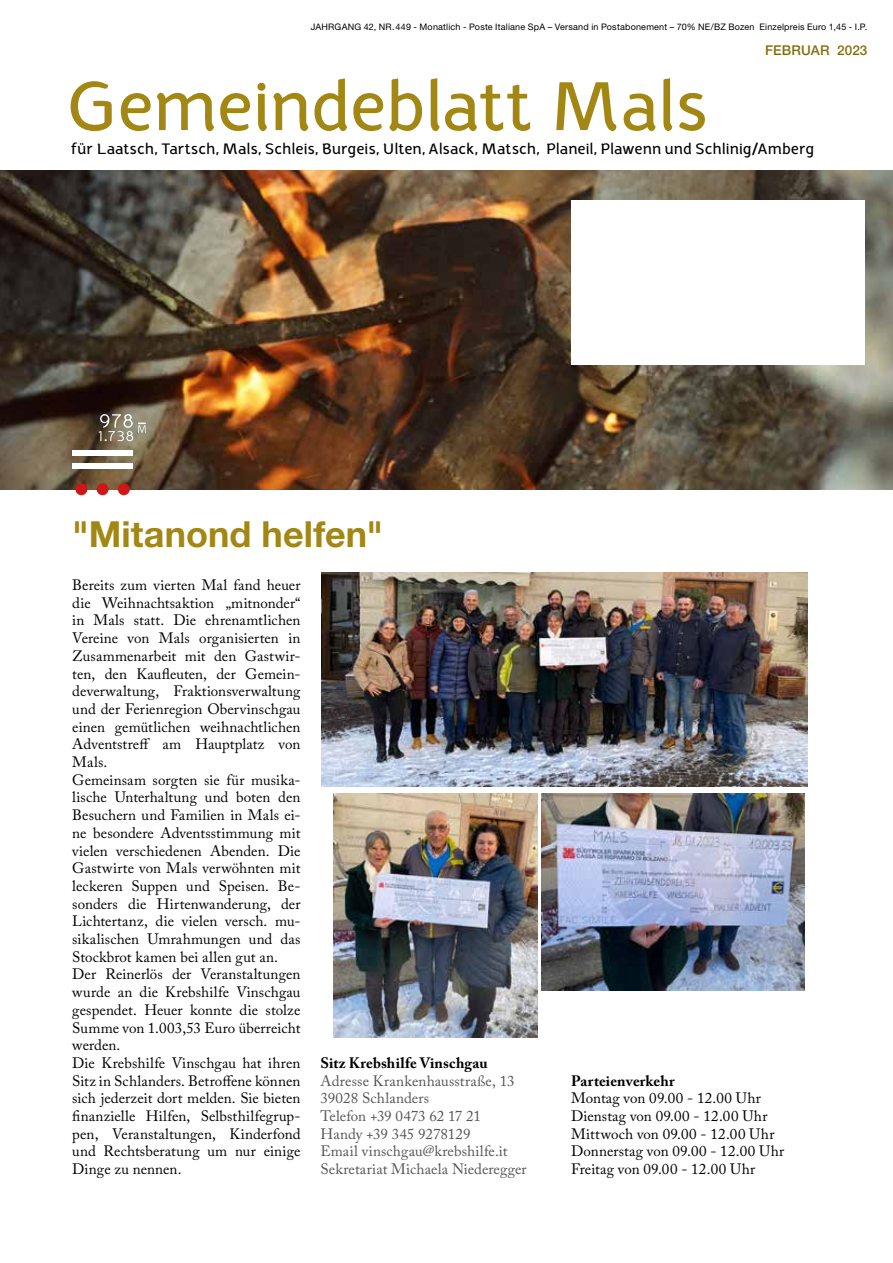
<style>
.page{position:relative;width:893px;height:1263px;background:#fff}
.page>*{position:absolute;margin:0;border:0;box-sizing:border-box;transform-origin:0 0}
.t1{font:700 75px "Halvorsen";letter-spacing:-.02em;color:#a38714}
.t2{font:700 36px "Helvetica Neue";letter-spacing:.005em;color:#a38714}
.t3{font:700 16.5px "Halvorsen";letter-spacing:-.01em;color:#000}
.t4{font:15px/17.7px "Adobe Caslon Pro";letter-spacing:.005em;color:#000}
.t5{font:15px/17.7px "Adobe Caslon Pro";letter-spacing:.005em;color:#565454}
.t6{font:700 15px "Adobe Caslon Pro";letter-spacing:.01em;color:#000}
.t7{font:500 13.5px "Helvetica Neue";letter-spacing:.01em;color:#846d0f}
.t8{font:9px "Helvetica Neue";letter-spacing:.02em;color:#000}
</style>
<div class="page">
<img style="left:0;top:170px;width:893px;height:319px">
<img style="left:322px;top:572px;width:486px;height:215px">
<img style="left:542px;top:794px;width:263px;height:197px">
<img style="left:334px;top:794px;width:204px;height:244px">
<div style="left:72px;top:463px;width:61px;height:6px;background:#fff"></div>
<div style="left:72px;top:450px;width:61px;height:6px;background:#fff"></div>
<div style="left:75px;top:483px;width:12px;height:12px;background:#cd1719;border-radius:50%"></div>
<div style="left:118px;top:483px;width:12px;height:12px;background:#cd1719;border-radius:50%"></div>
<div style="left:97px;top:483px;width:12px;height:12px;background:#cd1719;border-radius:50%"></div>
<svg style="left:99px;top:414px;width:47px;height:27px"></svg>
<div style="left:571px;top:201px;width:294px;height:164px;background:#fff"></div>
<p class="t8" style="left:311px;top:21px;width:558px">JAHRGANG 42, NR.449 - Monatlich - Poste Italiane SpA – Versand in Postabonement – 70% NE/BZ Bozen Einzelpreis Euro 1,45 - I.P.</p>
<p class="t7" style="left:765px;top:42px;width:104px">FEBRUAR 2023</p>
<h1 class="t1" style="left:66px;top:66px;width:644px">Gemeindeblatt Mals</h1>
<p class="t3" style="left:71px;top:140px;width:745px">für Laatsch, Tartsch, Mals, Schleis, Burgeis, Ulten, Alsack, Matsch, Planeil, Plawenn und Schlinig/Amberg</p>
<h2 class="t2" style="left:72px;top:512px;width:312px">"Mitanond helfen"</h2>
<p class="t4" style="left:72px;top:576px;width:230px">Bereits zum vierten Mal fand heuer die Weihnachtsaktion „mitnonder“ in Mals statt. Die ehrenamtlichen<br>Vereine von Mals organisierten in<br>Zusammenarbeit mit den Gastwir&shy;ten, den Kaufleuten, der Gemein&shy;deverwaltung, Fraktionsverwaltung und der Ferienregion Obervinschgau einen gemütlichen weihnachtlichen<br>Adventstreff am Hauptplatz von<br>Mals.<br>Gemeinsam sorgten sie für musika&shy;lische Unterhaltung und boten den<br>Besuchern und Familien in Mals ei&shy;ne besondere Adventsstimmung mit vielen verschiedenen Abenden. Die<br>Gastwirte von Mals verwöhnten mit leckeren Suppen und Speisen. Be&shy;sonders die Hirtenwanderung, der<br>Lichtertanz, die vielen versch. mu&shy;sikalischen Umrahmungen und das<br>Stockbrot kamen bei allen gut an.<br>Der Reinerlös der Veranstaltungen wurde an die Krebshilfe Vinschgau gespendet. Heuer konnte die stolze<br>Summe von 1.003,53 Euro überreicht werden.<br>Die Krebshilfe Vinschgau hat ihren<br>Sitz in Schlanders. Betroffene können sich jederzeit dort melden. Sie bieten finanzielle Hilfen, Selbsthilfegrup&shy;pen, Veranstaltungen, Kinderfond und Rechtsberatung um nur einige<br>Dinge zu nennen.</p>
<p class="t6" style="left:320px;top:1054px;width:169px">Sitz Krebshilfe Vinschgau</p>
<p class="t5" style="left:320px;top:1072px;width:208px">Adresse Krankenhausstraße, 13<br>39028 Schlanders<br>Telefon +39 0473 62 17 21<br>Handy +39 345 9278129<br>Email vinschgau@krebshilfe.it<br>Sekretariat Michaela Niederegger</p>
<p class="t6" style="left:571px;top:1072px;width:105px">Parteienverkehr</p>
<p class="t4" style="left:571px;top:1089px;width:215px">Montag von 09.00 - 12.00 Uhr<br>Dienstag von 09.00 - 12.00 Uhr<br>Mittwoch von 09.00 - 12.00 Uhr<br>Donnerstag von 09.00 - 12.00 Uhr<br>Freitag von 09.00 - 12.00 Uhr</p>
</div>
